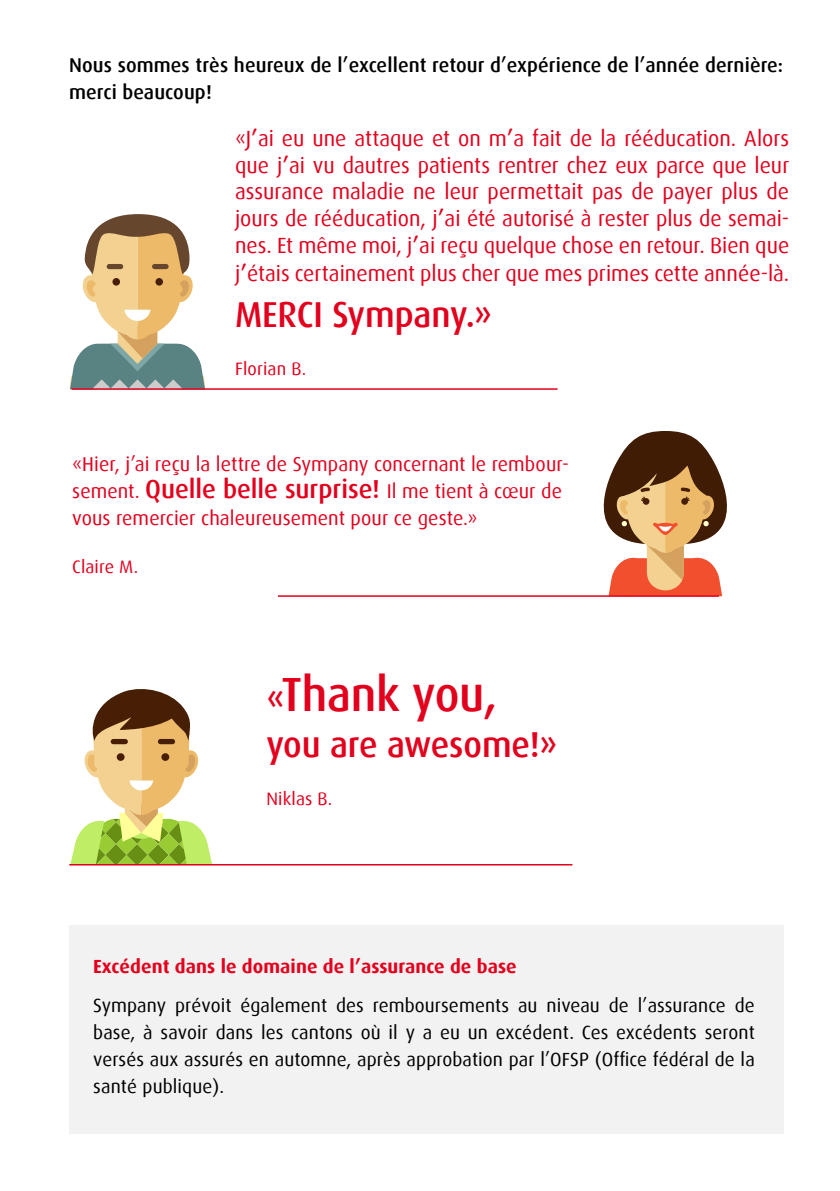
<style>
.page{position:relative;width:840px;height:1191px;background:#fff}
.page>*{position:absolute;margin:0;border:0;box-sizing:border-box;transform-origin:0 0}
.t1{font:500 48px "Dax";letter-spacing:-.005em;color:#e3001d;scale:.96 1}
.t2{font:500 36px "Dax";letter-spacing:-.005em;color:#e3001d;scale:.96 1}
.t3{font:22px/27px "Dax";color:#e3001d;text-align:justify}
.t4{font:20px/27px "Dax";letter-spacing:.005em;color:#e3001d}
.t5{font:500 20px/27px "Dax";letter-spacing:.005em;color:#000}
.t6{font:19px/27px "Dax";letter-spacing:.005em;color:#000;text-align:justify}
.t7{font:700 19px "Dax";letter-spacing:.005em;color:#e3001d}
.t8{font:18px "Dax";letter-spacing:.01em;color:#e3001d}
.s1{font-weight:500}
.s2{font-weight:500;font-size:26px}
.s3{font-size:36px}
</style>
<div class="page">
<div style="left:69px;top:925px;width:714px;height:209px;background:#f2f2f2"></div>
<svg style="left:70px;top:689px;width:142px;height:175px"></svg>
<svg style="left:603px;top:431px;width:124px;height:165px"></svg>
<svg style="left:69px;top:214px;width:136px;height:175px"></svg>
<hr style="left:278px;top:595px;width:440px;height:2px;background:#e3001d">
<hr style="left:72px;top:388px;width:485px;height:2px;background:#e3001d">
<hr style="left:69px;top:864px;width:503px;height:1px;background:#e3001d">
<p class="t5" style="left:69px;top:52px;width:715px">Nous sommes très heureux de l’excellent retour d’expérience de l’année dernière: merci beaucoup!</p>
<p class="t3" style="left:235px;top:125px;width:555px">«J<span class="s1">’</span>ai eu une attaque et on m<span class="s1">’</span>a fait de la rééducation. Alors que j<span class="s1">’</span>ai vu dautres patients rentrer chez eux parce que leur assurance maladie ne leur permettait pas de payer plus de jours de rééducation, j<span class="s1">’</span>ai été autorisé à rester plus de semai&shy;nes. Et même moi, j<span class="s1">’</span>ai reçu quelque chose en retour. Bien que j<span class="s1">’</span>étais certainement plus cher que mes primes cette année-là.</p>
<h2 class="t2" style="left:235px;top:294px;width:269px">MERCI Sympany.»</h2>
<p class="t8" style="left:235px;top:359px;width:73px">Florian B.</p>
<p class="t4" style="left:72px;top:450px;width:498px">«Hier, j’ai reçu la lettre de Sympany concernant le rembour&shy;sement. <span class="s2">Quelle belle surprise!</span> Il me tient à cœur de vous remercier chaleureusement pour ce geste.»</p>
<p class="t8" style="left:72px;top:556px;width:67px">Claire M.</p>
<h1 class="t1" style="left:266px;top:667px;width:242px"><span class="s3">«</span>Thank you,</h1>
<h2 class="t2" style="left:266px;top:724px;width:304px">you are awesome!»</h2>
<p class="t8" style="left:266px;top:789px;width:67px">Niklas B.</p>
<p class="t7" style="left:93px;top:955px;width:425px">Excédent dans le domaine de l’assurance de base</p>
<p class="t6" style="left:93px;top:992px;width:662px">Sympany prévoit également des remboursements au niveau de l’assurance de base, à savoir dans les cantons où il y a eu un excédent. Ces excédents seront versés aux assurés en automne, après approbation par l’OFSP (Office fédéral de la santé publique).</p>
</div>
